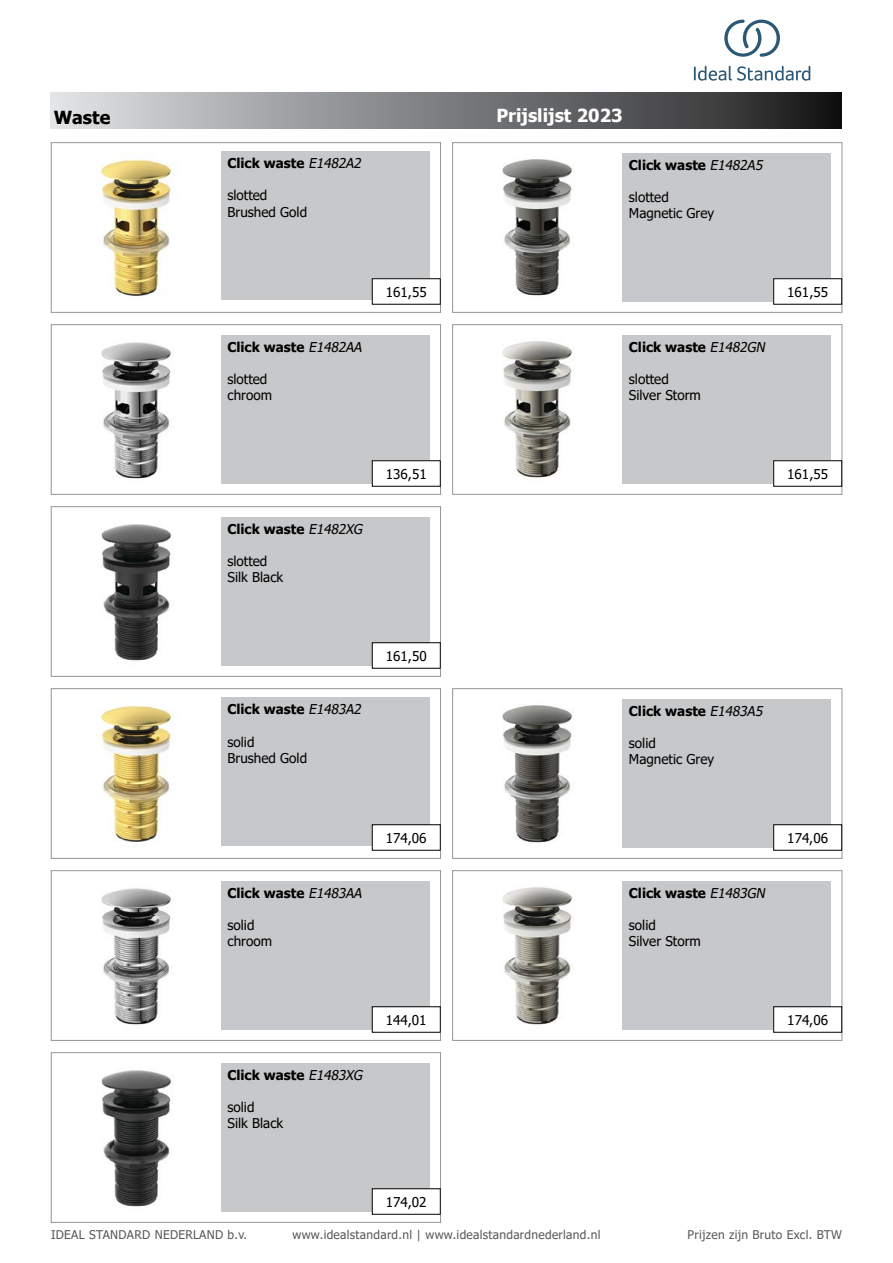
<style>
.page{position:relative;width:893px;height:1263px;background:#fff}
.page>*{position:absolute;margin:0;border:0;box-sizing:border-box;transform-origin:0 0}
.t1{font:700 18px "Tahoma";color:#fff}
.t2{font:700 18px "Tahoma";color:#000}
.t3{font:13.5px/16.2px "Tahoma";color:#000}
.t4{font:700 13.5px "Tahoma";color:#000}
.t5{font:12px "Tahoma";letter-spacing:.025em;color:#58595b}
.s1{font-weight:400;font-style:italic}
</style>
<div class="page">
<div style="left:51px;top:92px;width:791px;height:37px;background:linear-gradient(to right,#dee1e3,#1a1a1b)"></div>
<div style="left:452px;top:870px;width:390px;height:170px;border:1px solid #939598"></div>
<img style="left:502px;top:887px;width:72px;height:138px">
<div style="left:622px;top:881px;width:209px;height:149px;background:#c7c8ca"></div>
<div style="left:452px;top:688px;width:390px;height:170px;border:1px solid #939598"></div>
<img style="left:502px;top:705px;width:71px;height:138px">
<div style="left:622px;top:699px;width:209px;height:149px;background:#c7c8ca"></div>
<div style="left:51px;top:688px;width:390px;height:170px;border:1px solid #939598"></div>
<div style="left:51px;top:870px;width:390px;height:170px;border:1px solid #939598"></div>
<img style="left:101px;top:888px;width:70px;height:137px">
<div style="left:221px;top:881px;width:209px;height:149px;background:#c7c8ca"></div>
<img style="left:95px;top:705px;width:77px;height:137px">
<div style="left:221px;top:697px;width:209px;height:149px;background:#c7c8ca"></div>
<div style="left:51px;top:1052px;width:390px;height:170px;border:1px solid #939598"></div>
<img style="left:101px;top:1070px;width:70px;height:137px">
<div style="left:221px;top:1063px;width:209px;height:149px;background:#c7c8ca"></div>
<div style="left:452px;top:324px;width:390px;height:171px;border:1px solid #939598"></div>
<img style="left:502px;top:341px;width:70px;height:137px">
<div style="left:622px;top:335px;width:209px;height:149px;background:#c7c8ca"></div>
<div style="left:452px;top:142px;width:390px;height:171px;border:1px solid #939598"></div>
<img style="left:502px;top:159px;width:71px;height:137px">
<div style="left:622px;top:153px;width:209px;height:149px;background:#c7c8ca"></div>
<div style="left:51px;top:142px;width:390px;height:171px;border:1px solid #939598"></div>
<div style="left:51px;top:324px;width:390px;height:171px;border:1px solid #939598"></div>
<img style="left:101px;top:342px;width:70px;height:137px">
<div style="left:221px;top:335px;width:209px;height:149px;background:#c7c8ca"></div>
<img style="left:95px;top:159px;width:77px;height:137px">
<div style="left:221px;top:151px;width:209px;height:149px;background:#c7c8ca"></div>
<div style="left:51px;top:506px;width:390px;height:170px;border:1px solid #939598"></div>
<img style="left:101px;top:524px;width:70px;height:137px">
<div style="left:221px;top:517px;width:209px;height:149px;background:#c7c8ca"></div>
<div style="left:372px;top:825px;width:68px;height:25px;background:#fff"></div>
<div style="left:372px;top:824px;width:68px;height:26px;border:1px solid #000"></div>
<div style="left:372px;top:1007px;width:68px;height:25px;background:#fff"></div>
<div style="left:372px;top:1006px;width:68px;height:26px;border:1px solid #000"></div>
<div style="left:774px;top:825px;width:68px;height:25px;background:#fff"></div>
<div style="left:773px;top:824px;width:69px;height:26px;border:1px solid #000"></div>
<div style="left:774px;top:1007px;width:68px;height:25px;background:#fff"></div>
<div style="left:773px;top:1006px;width:69px;height:26px;border:1px solid #000"></div>
<div style="left:372px;top:1189px;width:68px;height:25px;background:#fff"></div>
<div style="left:372px;top:1188px;width:68px;height:26px;border:1px solid #000"></div>
<div style="left:372px;top:279px;width:68px;height:25px;background:#fff"></div>
<div style="left:372px;top:461px;width:68px;height:25px;background:#fff"></div>
<div style="left:372px;top:460px;width:68px;height:26px;border:1px solid #000"></div>
<div style="left:774px;top:279px;width:68px;height:25px;background:#fff"></div>
<div style="left:774px;top:461px;width:68px;height:25px;background:#fff"></div>
<div style="left:773px;top:460px;width:69px;height:26px;border:1px solid #000"></div>
<div style="left:372px;top:643px;width:68px;height:25px;background:#fff"></div>
<div style="left:372px;top:642px;width:68px;height:26px;border:1px solid #000"></div>
<svg style="left:694px;top:66px;width:116px;height:15px"></svg>
<svg style="left:724px;top:20px;width:56px;height:37px"></svg>
<h1 class="t2" style="left:54px;top:105px;width:58px">Waste</h1>
<p class="t4" style="left:227px;top:154px;width:138px">Click waste <span class="s1">E1482A2</span></p>
<p class="t3" style="left:227px;top:188px;width:81px">slotted<br>Brushed Gold</p>
<p class="t4" style="left:227px;top:337px;width:139px">Click waste <span class="s1">E1482AA</span></p>
<p class="t3" style="left:227px;top:372px;width:46px">slotted chroom</p>
<p class="t3" style="left:386px;top:284px;width:42px">161,55</p>
<p class="t4" style="left:227px;top:519px;width:140px">Click waste <span class="s1">E1482XG</span></p>
<p class="t3" style="left:227px;top:554px;width:57px">slotted<br>Silk Black</p>
<p class="t3" style="left:386px;top:466px;width:42px">136,51</p>
<p class="t4" style="left:227px;top:700px;width:138px">Click waste <span class="s1">E1483A2</span></p>
<p class="t3" style="left:227px;top:734px;width:81px">solid<br>Brushed Gold</p>
<p class="t3" style="left:386px;top:648px;width:42px">161,50</p>
<p class="t4" style="left:227px;top:883px;width:139px">Click waste <span class="s1">E1483AA</span></p>
<p class="t3" style="left:227px;top:918px;width:46px">solid chroom</p>
<p class="t3" style="left:386px;top:830px;width:42px">174,06</p>
<p class="t4" style="left:227px;top:1065px;width:140px">Click waste <span class="s1">E1483XG</span></p>
<p class="t3" style="left:227px;top:1100px;width:57px">solid<br>Silk Black</p>
<p class="t3" style="left:386px;top:1012px;width:42px">144,01</p>
<p class="t3" style="left:386px;top:1194px;width:42px">174,02</p>
<h1 class="t1" style="left:496px;top:103px;width:128px">Prijslijst 2023</h1>
<p class="t4" style="left:629px;top:155px;width:138px">Click waste <span class="s1">E1482A5</span></p>
<p class="t3" style="left:629px;top:190px;width:87px">slotted<br>Magnetic Grey</p>
<p class="t4" style="left:629px;top:337px;width:141px">Click waste <span class="s1">E1482GN</span></p>
<p class="t3" style="left:629px;top:372px;width:74px">slotted<br>Silver Storm</p>
<p class="t3" style="left:787px;top:284px;width:42px">161,55</p>
<p class="t3" style="left:787px;top:466px;width:42px">161,55</p>
<p class="t4" style="left:629px;top:701px;width:138px">Click waste <span class="s1">E1483A5</span></p>
<p class="t3" style="left:629px;top:736px;width:87px">solid<br>Magnetic Grey</p>
<p class="t4" style="left:629px;top:883px;width:141px">Click waste <span class="s1">E1483GN</span></p>
<p class="t3" style="left:629px;top:918px;width:74px">solid<br>Silver Storm</p>
<p class="t3" style="left:787px;top:830px;width:42px">174,06</p>
<p class="t3" style="left:787px;top:1012px;width:42px">174,06</p>
<p class="t5" style="left:51px;top:1227px;width:198px">IDEAL STANDARD NEDERLAND b.v.</p>
<p class="t5" style="left:292px;top:1227px;width:309px">www.idealstandard.nl | www.idealstandardnederland.nl</p>
<p class="t5" style="left:688px;top:1227px;width:156px">Prijzen zijn Bruto Excl. BTW</p>
</div>
